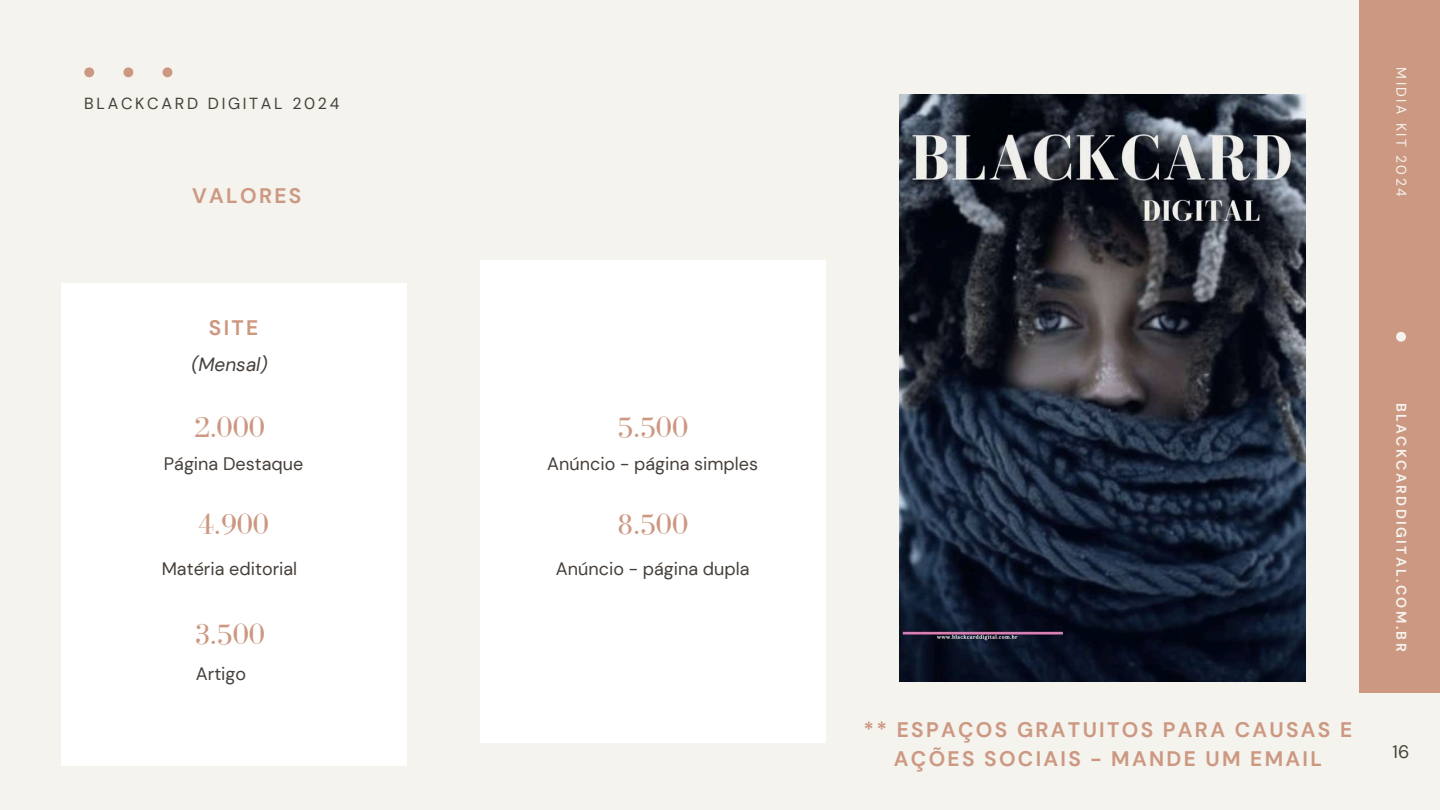
<style>
.page{position:relative;width:1440px;height:810px;background:#f4f3ee}
.page>*{position:absolute;margin:0;border:0;box-sizing:border-box;transform-origin:0 0}
.t1{font:30px "Bodoni FLF";color:#cd9882}
.t2{font:700 21px/29.2px "DM Sans";letter-spacing:.11em;color:#cd9882;text-align:center}
.t3{font:italic 19px "DM Sans";color:#463f3a}
.t4{font:18px "DM Sans";color:#463f3a}
.t5{font:16px "DM Sans";letter-spacing:.17em;color:#463f3a}
.t6{font:700 14px "DM Sans";letter-spacing:.17em;color:#f4f3ee}
.t7{font:14px "DM Sans";letter-spacing:.17em;color:#f4f3ee}
</style>
<div class="page">
<div style="left:1359px;top:0;width:81px;height:693px;background:#cd9882"></div>
<svg style="left:84px;top:67px;width:10px;height:10px"></svg>
<svg style="left:123px;top:67px;width:10px;height:10px"></svg>
<svg style="left:163px;top:67px;width:9px;height:10px"></svg>
<svg style="left:1396px;top:332px;width:10px;height:10px"></svg>
<img style="left:899px;top:94px;width:407px;height:588px">
<div style="left:61px;top:283px;width:345px;height:482px;background:#fff"></div>
<div style="left:480px;top:260px;width:345px;height:482px;background:#fff"></div>
<p class="t5" style="left:84px;top:93px;width:257px">BLACKCARD DIGITAL 2024</p>
<p class="t2" style="left:192px;top:182px;width:111px">VALORES</p>
<p class="t2" style="left:209px;top:313px;width:51px">SITE</p>
<p class="t3" style="left:191px;top:352px;width:78px">(Mensal)</p>
<h1 class="t1" style="left:194px;top:411px;width:72px">2.000</h1>
<h1 class="t1" style="left:617px;top:411px;width:72px">5.500</h1>
<p class="t4" style="left:164px;top:452px;width:141px">Página Destaque</p>
<p class="t4" style="left:547px;top:452px;width:212px">Anúncio - página simples</p>
<h1 class="t1" style="left:198px;top:508px;width:72px">4.900</h1>
<h1 class="t1" style="left:617px;top:508px;width:72px">8.500</h1>
<p class="t4" style="left:162px;top:557px;width:137px">Matéria editorial</p>
<p class="t4" style="left:556px;top:557px;width:195px">Anúncio - página dupla</p>
<h1 class="t1" style="left:194px;top:618px;width:72px">3.500</h1>
<p class="t4" style="left:196px;top:662px;width:52px">Artigo</p>
<p class="t7" style="left:1410px;top:67px;width:130px;rotate:90deg">MIDIA KIT 2024</p>
<p class="t2" style="left:864px;top:715px;width:490px">** ESPAÇOS GRATUITOS PARA CAUSAS E<br>AÇÕES SOCIAIS - MANDE UM EMAIL</p>
<p class="t6" style="left:1410px;top:403px;width:250px;rotate:90deg">BLACKCARDDIGITAL.COM.BR</p>
<p class="t4" style="left:1393px;top:740px;width:18px">16</p>
</div>
